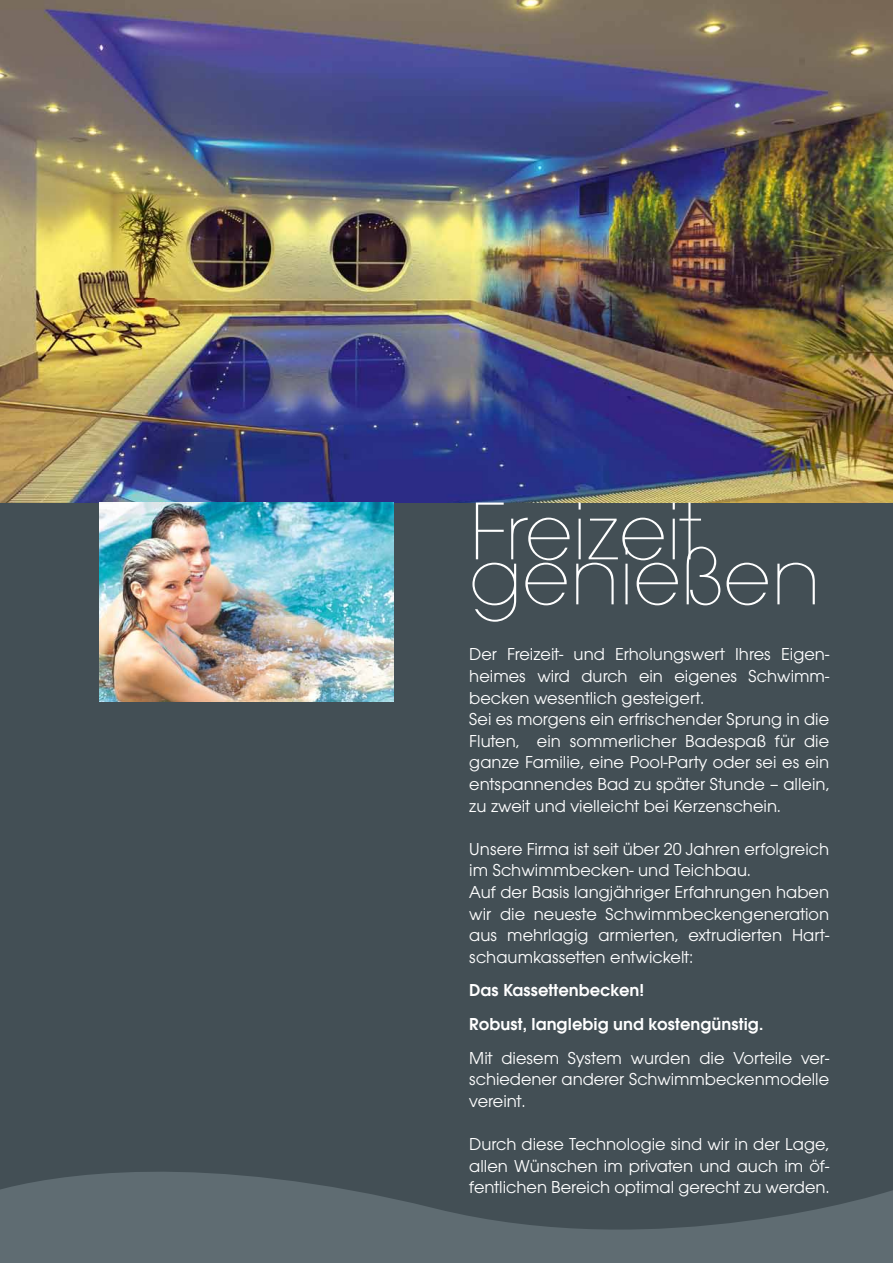
<style>
.page{position:relative;width:893px;height:1263px;background:#fff}
.page>*{position:absolute;margin:0;border:0;box-sizing:border-box;transform-origin:0 0}
.t1{font:200 85.05px "Avant Garde Gothic Itc T";color:#fff}
.t2{font:18px/21.6px "Avant Garde Gothic Itc T";color:#fff}
.t3{font:600 18px/33.6px "Avant Garde Gothic Itc T";color:#fff}
</style>
<div class="page">
<div style="left:0;top:502px;width:893px;height:761px;background:#434f55"></div>
<svg style="left:0;top:1172px;width:893px;height:91px;fill:#5f6c72"></svg>
<img style="left:0;top:0;width:893px;height:502px">
<img style="left:99px;top:502px;width:295px;height:200px">
<h1 class="t1" style="left:469px;top:481px;width:233px">Freizeit</h1>
<h1 class="t1" style="left:469px;top:526px;width:353px">genießen</h1>
<p class="t2" style="left:469px;top:643px;width:361px">Der Freizeit- und Erholungswert Ihres Eigen&shy;heimes wird durch ein eigenes Schwimm&shy;becken wesentlich gesteigert.<br>Sei es morgens ein erfrischender Sprung in die Fluten, ein sommerlicher Badespaß für die ganze Familie, eine Pool-Party oder sei es ein entspannendes Bad zu später Stunde – allein, zu zweit und vielleicht bei Kerzenschein.</p>
<p class="t2" style="left:469px;top:838px;width:361px">Unsere Firma ist seit über 20 Jahren erfolgreich im Schwimmbecken- und Teichbau.<br>Auf der Basis langjähriger Erfahrungen haben wir die neueste Schwimmbeckengeneration aus mehrlagig armierten, extrudierten Hart&shy;schaumkassetten entwickelt:</p>
<p class="t3" style="left:469px;top:973px;width:295px">Das Kassettenbecken!<br>Robust, langlebig und kostengünstig.</p>
<p class="t2" style="left:469px;top:1047px;width:361px;text-align:justify">Mit diesem System wurden die Vorteile ver&shy;schiedener anderer Schwimmbeckenmodelle vereint.</p>
<p class="t2" style="left:469px;top:1133px;width:361px;text-align:justify">Durch diese Technologie sind wir in der Lage, allen Wünschen im privaten und auch im öf&shy;fentlichen Bereich optimal gerecht zu werden.</p>
</div>
